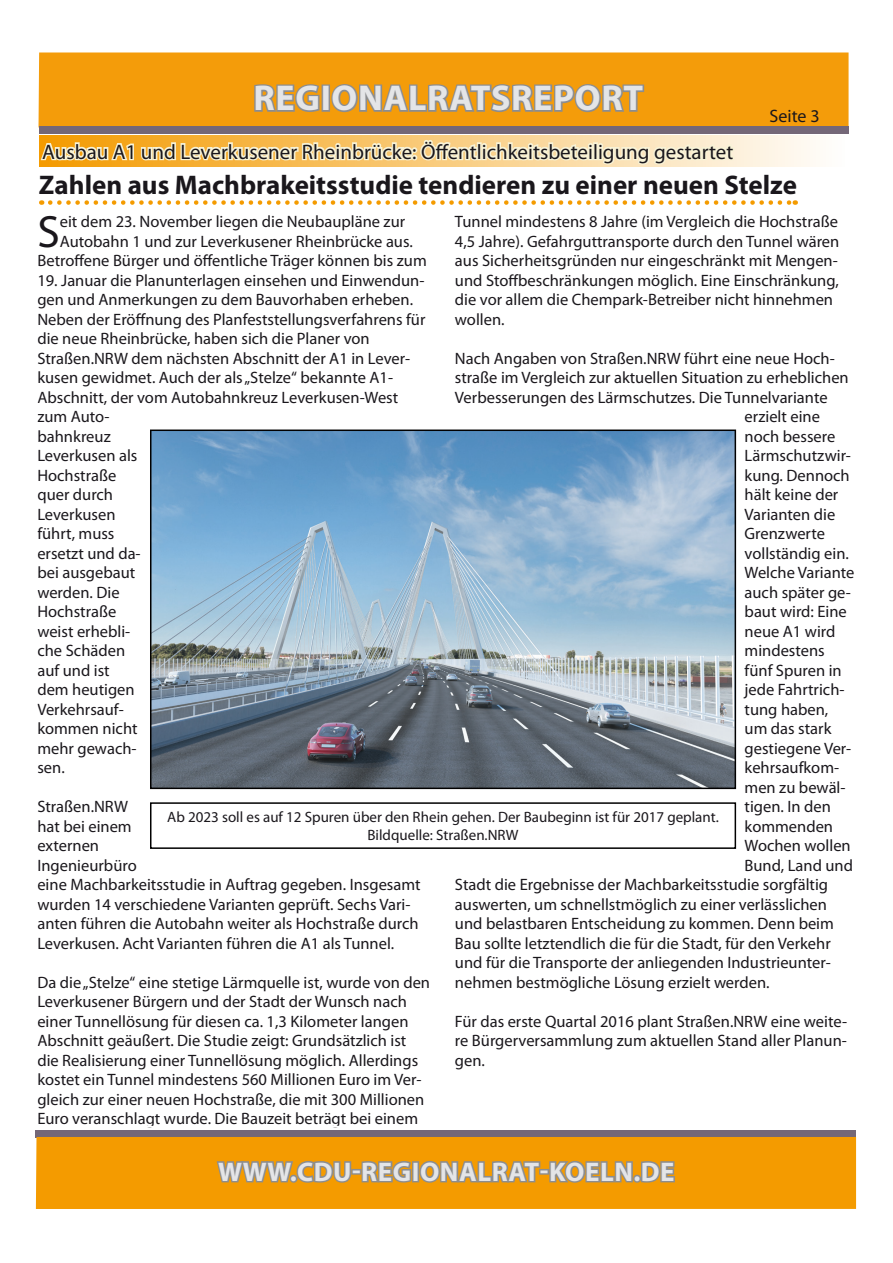
<style>
.page{position:relative;width:893px;height:1263px;background:#fff}
.page>*{position:absolute;margin:0;border:0;box-sizing:border-box;transform-origin:0 0}
.t1{font:45.45px "Myriad Pro";color:#1a171c}
.Titel{font:700 36px "Myriad Pro";letter-spacing:.02em;color:#e4e5e7}
.Textkörper{font:700 27px "Myriad Pro";color:#1a171c}
.Titel-2{font:700 27px "Myriad Pro";letter-spacing:.02em;color:#e4e5e7}
.Textkörper-2{font:21px "Myriad Pro";color:#1a171c}
.t2{font:18px "Myriad Pro";color:#1a171c}
.t3{font:16.5px/19.5px "Myriad Pro";color:#1a171c}
.t4{font:15px "Myriad Pro";color:#1a171c}
</style>
<div class="page">
<div style="left:38px;top:52px;width:811px;height:77px;background:#f49c0a"></div>
<div style="left:39px;top:126px;width:809px;height:8px;background:#746777"></div>
<div style="left:36px;top:1130px;width:820px;height:7px;background:#746777"></div>
<div style="left:36px;top:1137px;width:820px;height:72px;background:#f49b00"></div>
<svg style="left:215px;top:1137px;width:138px;height:72px;background:#df981c"></svg>
<div style="left:351px;top:1169px;width:10px;height:6px;border:3px solid #8c8d8f"></div>
<svg style="left:360px;top:1141px;width:182px;height:50px;background:#d3962b"></svg>
<div style="left:539px;top:1169px;width:10px;height:6px;border:3px solid #8c8d8f"></div>
<svg style="left:548px;top:1158px;width:128px;height:33px;background:#c49440"></svg>
<div style="left:39px;top:135px;width:805px;height:32px;background:#fefbf5"></div>
<svg style="left:39px;top:52px;width:757px;height:153px"></svg>
<img style="left:153px;top:432px;width:580px;height:354px">
<div style="left:150px;top:429px;width:586px;height:360px;border:2px solid #010000"></div>
<div style="left:150px;top:802px;width:586px;height:47px;border:2px solid #010000"></div>
<p class="Titel" style="left:253px;top:75px;width:391px">REGIONALRATSREPORT</p>
<p class="t2" style="left:769px;top:104px;width:52px">Seite 3</p>
<p class="Textkörper-2" style="left:42px;top:139px;width:693px">Ausbau A1 und Leverkusener Rheinbrücke: Öffentlichkeitsbeteiligung gestartet</p>
<p class="Textkörper" style="left:39px;top:167px;width:759px">Zahlen aus Machbrakeitsstudie tendieren zu einer neuen Stelze</p>
<p class="t1" style="left:37px;top:203px;width:24px">S</p>
<p class="t3" style="left:455px;top:211px;width:386px">Tunnel mindestens 8 Jahre (im Vergleich die Hochstraße 4,5 Jahre). Gefahrguttransporte durch den Tunnel wären aus Sicherheitsgründen nur eingeschränkt mit Mengen&shy;und Stoffbeschränkungen möglich. Eine Einschränkung, die vor allem die Chempark-Betreiber nicht hinnehmen wollen.</p>
<p class="t3" style="left:455px;top:348px;width:381px">Nach Angaben von Straßen.NRW führt eine neue Hoch-</p>
<p class="t3" style="left:455px;top:367px;width:395px">straße im Vergleich zur aktuellen Situation zu erheblichen</p>
<p class="t3" style="left:455px;top:387px;width:374px">Verbesserungen des Lärmschutzes. Die Tunnelvariante</p>
<p class="t3" style="left:745px;top:406px;width:77px">erzielt eine</p>
<p class="t3" style="left:745px;top:426px;width:92px">noch bessere</p>
<p class="t3" style="left:745px;top:445px;width:108px">Lärmschutzwir-</p>
<p class="t3" style="left:745px;top:465px;width:107px">kung. Dennoch</p>
<p class="t3" style="left:745px;top:484px;width:95px">hält keine der</p>
<p class="t3" style="left:745px;top:504px;width:92px">Varianten die</p>
<p class="t3" style="left:745px;top:523px;width:82px">Grenzwerte</p>
<p class="t3" style="left:745px;top:543px;width:106px">vollständig ein.</p>
<p class="t3" style="left:745px;top:562px;width:111px">Welche Variante</p>
<p class="t3" style="left:745px;top:582px;width:108px">auch später ge-</p>
<p class="t3" style="left:745px;top:601px;width:104px">baut wird: Eine</p>
<p class="t3" style="left:745px;top:621px;width:92px">neue A1 wird</p>
<p class="t3" style="left:745px;top:640px;width:82px">mindestens</p>
<p class="t3" style="left:745px;top:660px;width:99px">fünf Spuren in</p>
<p class="t3" style="left:745px;top:679px;width:101px">jede Fahrtrich-</p>
<p class="t3" style="left:745px;top:699px;width:85px">tung haben,</p>
<p class="t3" style="left:745px;top:718px;width:88px">um das stark</p>
<p class="t3" style="left:745px;top:738px;width:108px">gestiegene Ver-</p>
<p class="t3" style="left:745px;top:757px;width:96px">kehrsaufkom-</p>
<p class="t3" style="left:745px;top:777px;width:102px">men zu bewäl-</p>
<p class="t3" style="left:745px;top:796px;width:88px">tigen. In den</p>
<p class="t3" style="left:745px;top:816px;width:90px">kommenden</p>
<p class="t3" style="left:745px;top:835px;width:108px">Wochen wollen</p>
<p class="t3" style="left:745px;top:855px;width:110px">Bund, Land und</p>
<p class="t3" style="left:455px;top:874px;width:375px">Stadt die Ergebnisse der Machbarkeitsstudie sorgfältig</p>
<p class="t3" style="left:455px;top:894px;width:374px">auswerten, um schnellstmöglich zu einer verlässlichen</p>
<p class="t3" style="left:455px;top:913px;width:380px">und belastbaren Entscheidung zu kommen. Denn beim</p>
<p class="t3" style="left:455px;top:933px;width:377px">Bau sollte letztendlich die für die Stadt, für den Verkehr</p>
<p class="t3" style="left:455px;top:952px;width:377px">und für die Transporte der anliegenden Industrieunter-</p>
<p class="t3" style="left:455px;top:972px;width:316px">nehmen bestmögliche Lösung erzielt werden.</p>
<p class="t3" style="left:455px;top:1011px;width:394px;text-align:justify">Für das erste Quartal 2016 plant Straßen.NRW eine weite&shy;re Bürgerversammlung zum aktuellen Stand aller Planun&shy;gen.</p>
<p class="t3" style="left:37px;top:211px;width:391px;text-align:center">eit dem 23. November liegen die Neubaupläne zur<br>Autobahn 1 und zur Leverkusener Rheinbrücke aus.<br>Betroffene Bürger und öffentliche Träger können bis zum</p>
<p class="t3" style="left:37px;top:270px;width:390px">19. Januar die Planunterlagen einsehen und Einwendun&shy;gen und Anmerkungen zu dem Bauvorhaben erheben.<br>Neben der Eröffnung des Planfeststellungsverfahrens für die neue Rheinbrücke, haben sich die Planer von<br>Straßen.NRW dem nächsten Abschnitt der A1 in Lever&shy;kusen gewidmet. Auch der als „Stelze“ bekannte A1-<br>Abschnitt, der vom Autobahnkreuz Leverkusen-West zum Auto-<br>bahnkreuz<br>Leverkusen als<br>Hochstraße<br>quer durch<br>Leverkusen<br>führt, muss<br>ersetzt und da-<br>bei ausgebaut<br>werden. Die<br>Hochstraße<br>weist erhebli-<br>che Schäden<br>auf und ist<br>dem heutigen<br>Verkehrsauf-<br>kommen nicht<br>mehr gewach-<br>sen.</p>
<p class="t3" style="left:37px;top:796px;width:385px">Straßen.NRW<br>hat bei einem<br>externen<br>Ingenieurbüro<br>eine Machbarkeitsstudie in Auftrag gegeben. Insgesamt wurden 14 verschiedene Varianten geprüft. Sechs Vari&shy;anten führen die Autobahn weiter als Hochstraße durch Leverkusen. Acht Varianten führen die A1 als Tunnel.</p>
<p class="t3" style="left:37px;top:972px;width:394px">Da die „Stelze“ eine stetige Lärmquelle ist, wurde von den Leverkusener Bürgern und der Stadt der Wunsch nach einer Tunnellösung für diesen ca. 1,3 Kilometer langen Abschnitt geäußert. Die Studie zeigt: Grundsätzlich ist die Realisierung einer Tunnellösung möglich. Allerdings kostet ein Tunnel mindestens 560 Millionen Euro im Ver&shy;gleich zur einer neuen Hochstraße, die mit 300 Millionen Euro veranschlagt wurde. Die Bauzeit beträgt bei einem</p>
<p class="t4" style="left:167px;top:808px;width:553px">Ab 2023 soll es auf 12 Spuren über den Rhein gehen. Der Baubeginn ist für 2017 geplant.</p>
<p class="t4" style="left:367px;top:826px;width:153px">Bildquelle: Straßen.NRW</p>
<p class="Titel-2" style="left:218px;top:1154px;width:458px">WWW.CDU-REGIONALRAT-KOELN.DE</p>
</div>
